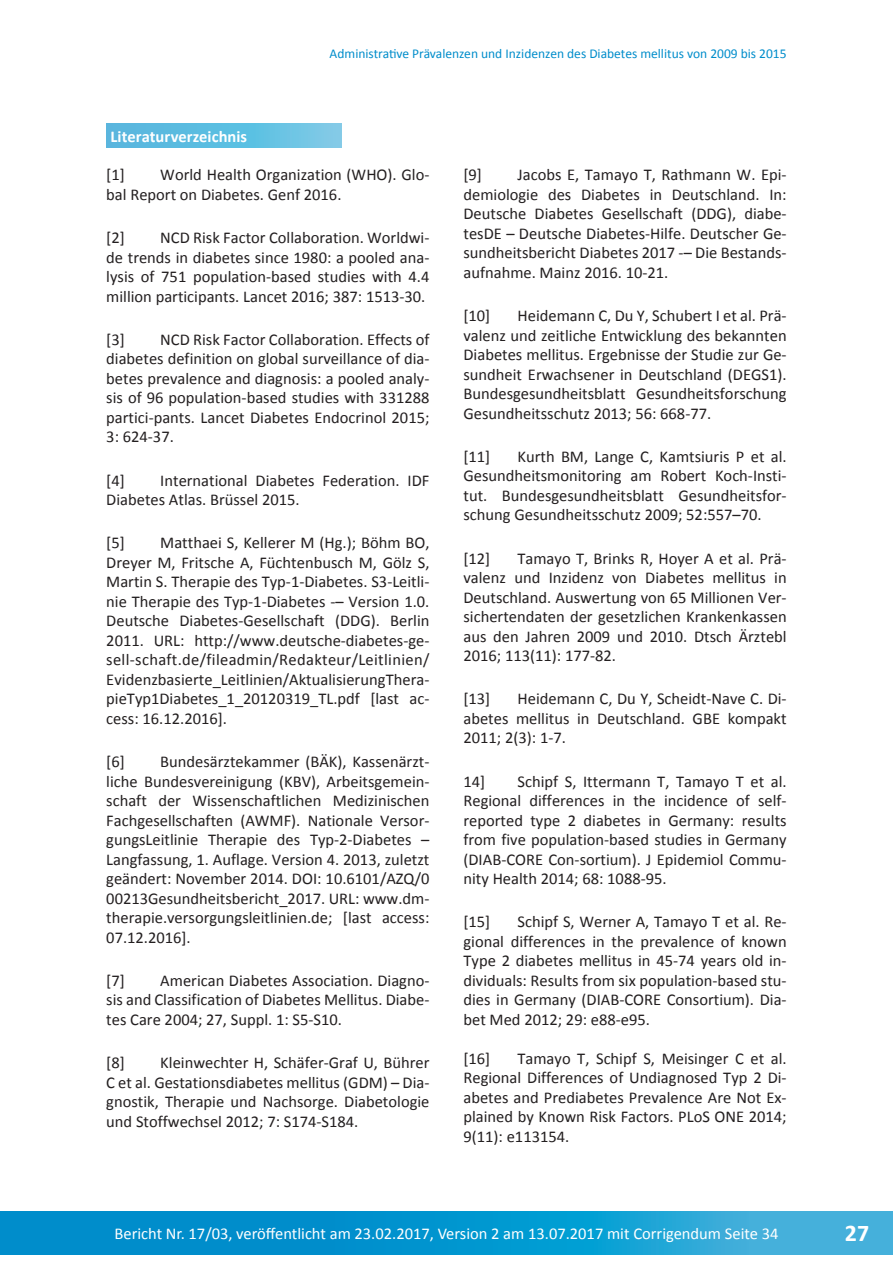
<style>
.page{position:relative;width:893px;height:1263px;background:#fff}
.page>*{position:absolute;margin:0;border:0;box-sizing:border-box;transform-origin:0 0}
.t1{font:700 24px "Calibri";color:#fff}
.TabellenAbbildungsun{font:16.5px/19.5px "Calibri";color:#231f20;text-align:justify}
.t2{font:16.5px "Calibri";color:#fff}
.t3{font:700 16.5px "Calibri";color:#fff}
.t4{font:13.5px "Calibri";color:#008dcb}
</style>
<div class="page">
<svg style="left:106px;top:123px;width:236px;height:25px;background:#62bfe1"></svg>
<svg style="left:0;top:1212px;width:893px;height:42px;background:#119ad1"></svg>
<p class="t3" style="left:111px;top:126px;width:138px">Literaturverzeichnis</p>
<p class="t4" style="left:330px;top:45px;width:458px">Administrative Prävalenzen und Inzidenzen des Diabetes mellitus von 2009 bis 2015</p>
<p class="TabellenAbbildungsun" style="left:106px;top:165px;width:325px;text-indent:54px">World Health Organization (WHO). Glo&shy;bal Report on Diabetes. Genf 2016.</p>
<p class="TabellenAbbildungsun" style="left:106px;top:228px;width:20px">[2]</p>
<p class="TabellenAbbildungsun" style="left:106px;top:165px;width:20px">[1]</p>
<p class="TabellenAbbildungsun" style="left:106px;top:228px;width:325px;text-indent:54px">NCD Risk Factor Collaboration. Worldwi&shy;de trends in diabetes since 1980: a pooled ana&shy;lysis of 751 population-based studies with 4.4 million participants. Lancet 2016; 387: 1513-30.</p>
<p class="TabellenAbbildungsun" style="left:106px;top:330px;width:20px">[3]</p>
<p class="TabellenAbbildungsun" style="left:106px;top:330px;width:325px;text-indent:54px">NCD Risk Factor Collaboration. Effects of diabetes definition on global surveillance of dia&shy;betes prevalence and diagnosis: a pooled analy&shy;sis of 96 population-based studies with 331288 partici-pants. Lancet Diabetes Endocrinol 2015; 3: 624-37.</p>
<p class="TabellenAbbildungsun" style="left:106px;top:470px;width:20px">[4]</p>
<p class="TabellenAbbildungsun" style="left:106px;top:470px;width:325px;text-indent:54px">International Diabetes Federation. IDF<br>Diabetes Atlas. Brüssel 2015.</p>
<p class="TabellenAbbildungsun" style="left:106px;top:533px;width:20px">[5]</p>
<p class="TabellenAbbildungsun" style="left:106px;top:533px;width:325px;text-indent:54px">Matthaei S, Kellerer M (Hg.); Böhm BO, Dreyer M, Fritsche A, Füchtenbusch M, Gölz S, Martin S. Therapie des Typ-1-Diabetes. S3-Leitli&shy;nie Therapie des Typ-1-Diabetes -– Version 1.0.<br>Deutsche Diabetes-Gesellschaft (DDG). Berlin 2011. URL: http://www.deutsche-diabetes-ge&shy;sell-schaft.de/fileadmin/Redakteur/Leitlinien/ Evidenzbasierte_Leitlinien/AktualisierungThera&shy;pieTyp1Diabetes_1_20120319_TL.pdf [last ac&shy;cess: 16.12.2016].</p>
<p class="TabellenAbbildungsun" style="left:106px;top:752px;width:20px">[6]</p>
<p class="TabellenAbbildungsun" style="left:106px;top:752px;width:325px;text-indent:54px">Bundesärztekammer (BÄK), Kassenärzt&shy;liche Bundesvereinigung (KBV), Arbeitsgemein&shy;schaft der Wissenschaftlichen Medizinischen Fachgesellschaften (AWMF). Nationale Versor&shy;gungsLeitlinie Therapie des Typ-2-Diabetes – Langfassung, 1. Auflage. Version 4. 2013, zuletzt geändert: November 2014. DOI: 10.6101/AZQ/0<br>00213Gesundheitsbericht_2017. URL: www.dm&shy;therapie.versorgungsleitlinien.de; [last access:<br>07.12.2016].</p>
<p class="TabellenAbbildungsun" style="left:106px;top:971px;width:20px">[7]</p>
<p class="TabellenAbbildungsun" style="left:106px;top:971px;width:325px;text-indent:54px">American Diabetes Association. Diagno&shy;sis and Classification of Diabetes Mellitus. Diabe&shy;tes Care 2004; 27, Suppl. 1: S5-S10.</p>
<p class="TabellenAbbildungsun" style="left:106px;top:1053px;width:20px">[8]</p>
<p class="TabellenAbbildungsun" style="left:106px;top:1053px;width:325px;text-indent:54px">Kleinwechter H, Schäfer-Graf U, Bührer C et al. Gestationsdiabetes mellitus (GDM) – Dia&shy;gnostik, Therapie und Nachsorge. Diabetologie und Stoffwechsel 2012; 7: S174-S184.</p>
<p class="TabellenAbbildungsun" style="left:463px;top:165px;width:20px">[9]</p>
<p class="TabellenAbbildungsun" style="left:463px;top:165px;width:325px;text-indent:54px">Jacobs E, Tamayo T, Rathmann W. Epi&shy;demiologie des Diabetes in Deutschland. In:<br>Deutsche Diabetes Gesellschaft (DDG), diabe&shy;tesDE – Deutsche Diabetes-Hilfe. Deutscher Ge&shy;sundheitsbericht Diabetes 2017 -– Die Bestands&shy;aufnahme. Mainz 2016. 10-21.</p>
<p class="TabellenAbbildungsun" style="left:463px;top:306px;width:28px">[10]</p>
<p class="TabellenAbbildungsun" style="left:463px;top:306px;width:325px;text-indent:54px">Heidemann C, Du Y, Schubert I et al. Prä&shy;valenz und zeitliche Entwicklung des bekannten Diabetes mellitus. Ergebnisse der Studie zur Ge&shy;sundheit Erwachsener in Deutschland (DEGS1).<br>Bundesgesundheitsblatt Gesundheitsforschung Gesundheitsschutz 2013; 56: 668-77.</p>
<p class="TabellenAbbildungsun" style="left:463px;top:447px;width:28px">[11]</p>
<p class="TabellenAbbildungsun" style="left:463px;top:447px;width:325px;text-indent:54px">Kurth BM, Lange C, Kamtsiuris P et al.<br>Gesundheitsmonitoring am Robert Koch-Insti&shy;tut. Bundesgesundheitsblatt Gesundheitsfor&shy;schung Gesundheitsschutz 2009; 52:557–70.</p>
<p class="TabellenAbbildungsun" style="left:463px;top:548px;width:28px">[12]</p>
<p class="TabellenAbbildungsun" style="left:463px;top:548px;width:325px;text-indent:54px">Tamayo T, Brinks R, Hoyer A et al. Prä&shy;valenz und Inzidenz von Diabetes mellitus in Deutschland. Auswertung von 65 Millionen Ver&shy;sichertendaten der gesetzlichen Krankenkassen aus den Jahren 2009 und 2010. Dtsch Ärztebl 2016; 113(11): 177-82.</p>
<p class="TabellenAbbildungsun" style="left:463px;top:689px;width:28px">[13]</p>
<p class="TabellenAbbildungsun" style="left:463px;top:689px;width:325px;text-indent:54px">Heidemann C, Du Y, Scheidt-Nave C. Di&shy;abetes mellitus in Deutschland. GBE kompakt 2011; 2(3): 1-7.</p>
<p class="TabellenAbbildungsun" style="left:463px;top:771px;width:23px">14]</p>
<p class="TabellenAbbildungsun" style="left:463px;top:771px;width:325px;text-indent:54px">Schipf S, Ittermann T, Tamayo T et al.<br>Regional differences in the incidence of self&shy;reported type 2 diabetes in Germany: results from five population-based studies in Germany (DIAB-CORE Con-sortium). J Epidemiol Commu&shy;nity Health 2014; 68: 1088-95.</p>
<p class="TabellenAbbildungsun" style="left:463px;top:912px;width:28px">[15]</p>
<p class="TabellenAbbildungsun" style="left:463px;top:912px;width:325px;text-indent:54px">Schipf S, Werner A, Tamayo T et al. Re&shy;gional differences in the prevalence of known Type 2 diabetes mellitus in 45-74 years old in&shy;dividuals: Results from six population-based stu&shy;dies in Germany (DIAB-CORE Consortium). Dia&shy;bet Med 2012; 29: e88-e95.</p>
<p class="TabellenAbbildungsun" style="left:463px;top:1049px;width:28px">[16]</p>
<p class="TabellenAbbildungsun" style="left:463px;top:1049px;width:325px;text-indent:54px">Tamayo T, Schipf S, Meisinger C et al.<br>Regional Differences of Undiagnosed Typ 2 Di&shy;abetes and Prediabetes Prevalence Are Not Ex&shy;plained by Known Risk Factors. PLoS ONE 2014; 9(11): e113154.</p>
<p class="t2" style="left:114px;top:1223px;width:665px">Bericht Nr. 17/03, veröffentlicht am 23.02.2017, Version 2 am 13.07.2017 mit Corrigendum Seite 34</p>
<h1 class="t1" style="left:845px;top:1218px;width:26px">27</h1>
</div>
